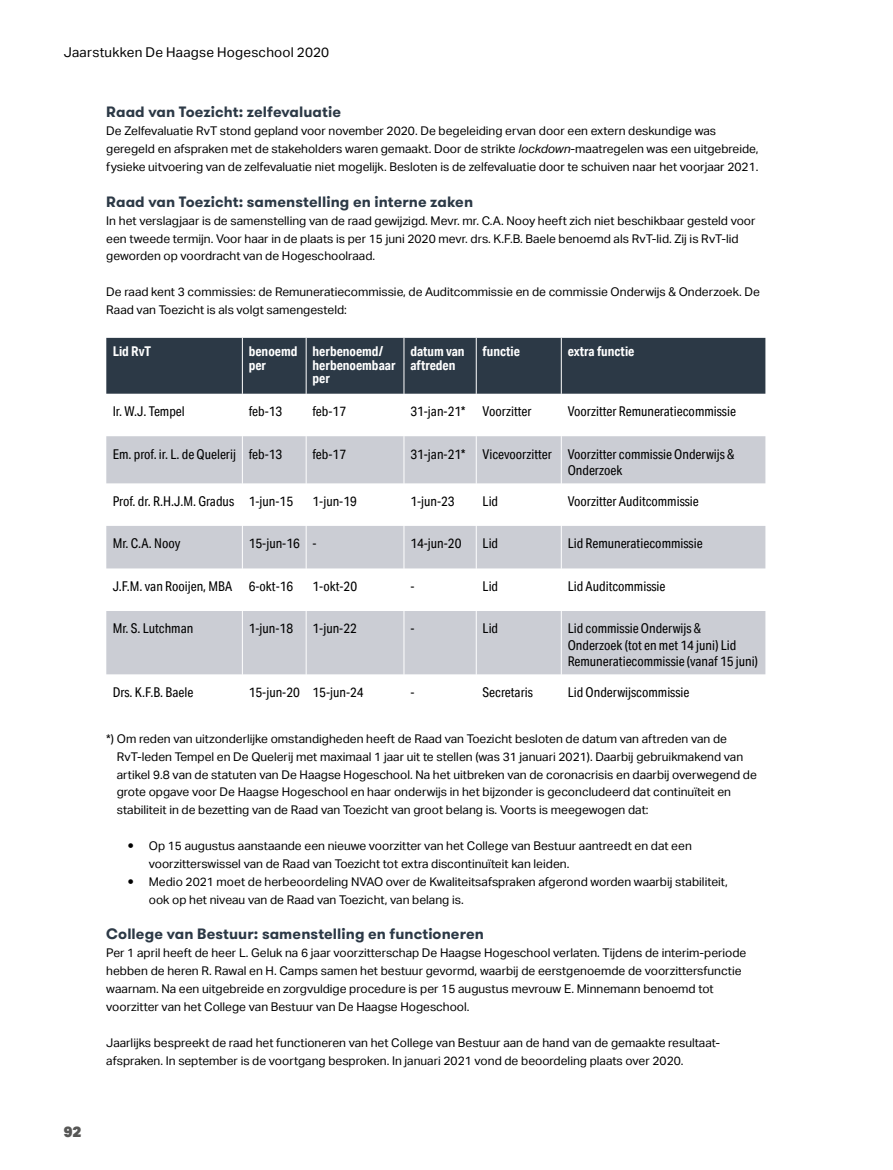
<style>
.page{position:relative;width:893px;height:1170px;background:#fff}
.page>*{position:absolute;margin:0;border:0;box-sizing:border-box;transform-origin:0 0}
.subhead_4{font:700 15px "GT Walsheim Pro";letter-spacing:.005em;color:#2c3946}
.t1{font:900 15px "Aktiv Grotesk";color:#575756}
._2_JRKN_tabel_tekst{font:13.5px/16.2px "Aktiv Grotesk Cd";color:#000}
._2_JRKN_tabel_bold{font:700 13.5px/13.5px "Aktiv Grotesk Cd";color:#fff}
.t2{font:13.5px "Aktiv Grotesk";letter-spacing:.015em;color:#000}
._1_body{font:12px/17.9px "Aktiv Grotesk";color:#000}
.s1{font-style:italic}
</style>
<div class="page">
<div style="left:106px;top:338px;width:659px;height:55px;background:#2c3946"></div>
<svg style="left:106px;top:436px;width:659px;height:238px;fill:#cbcdd4"></svg>
<hr style="left:242px;top:338px;width:1px;height:55px;background:#fff">
<hr style="left:306px;top:338px;width:1px;height:55px;background:#fff">
<hr style="left:404px;top:338px;width:1px;height:55px;background:#fff">
<hr style="left:476px;top:338px;width:1px;height:55px;background:#fff">
<hr style="left:561px;top:338px;width:1px;height:55px;background:#fff">
<hr style="left:242px;top:436px;width:1px;height:47px;background:#fff">
<hr style="left:306px;top:436px;width:1px;height:47px;background:#fff">
<hr style="left:404px;top:436px;width:1px;height:47px;background:#fff">
<hr style="left:476px;top:436px;width:1px;height:47px;background:#fff">
<hr style="left:561px;top:436px;width:1px;height:47px;background:#fff">
<hr style="left:242px;top:483px;width:1px;height:43px;background:#fff">
<hr style="left:306px;top:483px;width:1px;height:43px;background:#fff">
<hr style="left:404px;top:483px;width:1px;height:43px;background:#fff">
<hr style="left:476px;top:483px;width:1px;height:43px;background:#fff">
<hr style="left:561px;top:483px;width:1px;height:43px;background:#fff">
<hr style="left:242px;top:526px;width:1px;height:42px;background:#fff">
<hr style="left:306px;top:526px;width:1px;height:42px;background:#fff">
<hr style="left:404px;top:526px;width:1px;height:42px;background:#fff">
<hr style="left:476px;top:526px;width:1px;height:42px;background:#fff">
<hr style="left:561px;top:526px;width:1px;height:42px;background:#fff">
<hr style="left:242px;top:568px;width:1px;height:43px;background:#fff">
<hr style="left:306px;top:568px;width:1px;height:43px;background:#fff">
<hr style="left:404px;top:568px;width:1px;height:43px;background:#fff">
<hr style="left:476px;top:568px;width:1px;height:43px;background:#fff">
<hr style="left:561px;top:568px;width:1px;height:43px;background:#fff">
<hr style="left:242px;top:611px;width:1px;height:63px;background:#fff">
<hr style="left:306px;top:611px;width:1px;height:63px;background:#fff">
<hr style="left:404px;top:611px;width:1px;height:63px;background:#fff">
<hr style="left:476px;top:611px;width:1px;height:63px;background:#fff">
<hr style="left:561px;top:611px;width:1px;height:63px;background:#fff">
<p class="t2" style="left:64px;top:44px;width:267px">Jaarstukken De Haagse Hogeschool 2020</p>
<p class="subhead_4" style="left:106px;top:102px;width:236px">Raad van Toezicht: zelfevaluatie</p>
<p class="_1_body" style="left:106px;top:122px;width:654px">De Zelfevaluatie RvT stond gepland voor november 2020. De begeleiding ervan door een extern deskundige was geregeld en afspraken met de stakeholders waren gemaakt. Door de strikte <span class="s1">lockdown</span>-maatregelen was een uitgebreide, fysieke uitvoering van de zelfevaluatie niet mogelijk. Besloten is de zelfevaluatie door te schuiven naar het voorjaar 2021.</p>
<p class="subhead_4" style="left:106px;top:192px;width:368px">Raad van Toezicht: samenstelling en interne zaken</p>
<p class="_1_body" style="left:106px;top:211px;width:651px">In het verslagjaar is de samenstelling van de raad gewijzigd. Mevr. mr. C.A. Nooy heeft zich niet beschikbaar gesteld voor een tweede termijn. Voor haar in de plaats is per 15 juni 2020 mevr. drs. K.F.B. Baele benoemd als RvT-lid. Zij is RvT-lid geworden op voordracht van de Hogeschoolraad.</p>
<p class="_1_body" style="left:106px;top:283px;width:655px">De raad kent 3 commissies: de Remuneratiecommissie, de Auditcommissie en de commissie Onderwijs &amp; Onderzoek. De<br>Raad van Toezicht is als volgt samengesteld:</p>
<p class="_2_JRKN_tabel_bold" style="left:113px;top:344px;width:40px">Lid RvT</p>
<p class="_2_JRKN_tabel_bold" style="left:249px;top:344px;width:50px">benoemd</p>
<p class="_2_JRKN_tabel_bold" style="left:249px;top:358px;width:19px">per</p>
<p class="_2_JRKN_tabel_bold" style="left:313px;top:344px;width:85px">herbenoemd/ herbenoembaar per</p>
<p class="_2_JRKN_tabel_bold" style="left:410px;top:344px;width:56px">datum van aftreden</p>
<p class="_2_JRKN_tabel_bold" style="left:483px;top:344px;width:39px">functie</p>
<p class="_2_JRKN_tabel_bold" style="left:568px;top:344px;width:68px">extra functie</p>
<p class="t1" style="left:64px;top:1121px;width:19px">92</p>
<p class="_2_JRKN_tabel_tekst" style="left:113px;top:403px;width:74px">Ir. W.J. Tempel</p>
<p class="_2_JRKN_tabel_tekst" style="left:249px;top:403px;width:35px">feb-13</p>
<p class="_2_JRKN_tabel_tekst" style="left:313px;top:403px;width:35px">feb-17</p>
<p class="_2_JRKN_tabel_tekst" style="left:410px;top:403px;width:57px">31-jan-21*</p>
<p class="_2_JRKN_tabel_tekst" style="left:483px;top:403px;width:50px">Voorzitter</p>
<p class="_2_JRKN_tabel_tekst" style="left:568px;top:403px;width:170px">Voorzitter Remuneratiecommissie</p>
<p class="_2_JRKN_tabel_tekst" style="left:113px;top:445px;width:125px">Em. prof. ir. L. de Quelerij</p>
<p class="_2_JRKN_tabel_tekst" style="left:249px;top:445px;width:35px">feb-13</p>
<p class="_2_JRKN_tabel_tekst" style="left:313px;top:445px;width:35px">feb-17</p>
<p class="_2_JRKN_tabel_tekst" style="left:410px;top:445px;width:57px">31-jan-21*</p>
<p class="_2_JRKN_tabel_tekst" style="left:483px;top:445px;width:71px">Vicevoorzitter</p>
<p class="_2_JRKN_tabel_tekst" style="left:568px;top:445px;width:168px">Voorzitter commissie Onderwijs &amp;<br>Onderzoek</p>
<p class="_2_JRKN_tabel_tekst" style="left:113px;top:492px;width:123px">Prof. dr. R.H.J.M. Gradus</p>
<p class="_2_JRKN_tabel_tekst" style="left:249px;top:492px;width:46px">1-jun-15</p>
<p class="_2_JRKN_tabel_tekst" style="left:313px;top:492px;width:46px">1-jun-19</p>
<p class="_2_JRKN_tabel_tekst" style="left:410px;top:492px;width:46px">1-jun-23</p>
<p class="_2_JRKN_tabel_tekst" style="left:483px;top:492px;width:17px">Lid</p>
<p class="_2_JRKN_tabel_tekst" style="left:568px;top:492px;width:133px">Voorzitter Auditcommissie</p>
<p class="_2_JRKN_tabel_tekst" style="left:113px;top:535px;width:69px">Mr. C.A. Nooy</p>
<p class="_2_JRKN_tabel_tekst" style="left:249px;top:535px;width:53px">15-jun-16</p>
<p class="_2_JRKN_tabel_tekst" style="left:313px;top:535px;width:6px">-</p>
<p class="_2_JRKN_tabel_tekst" style="left:410px;top:535px;width:53px">14-jun-20</p>
<p class="_2_JRKN_tabel_tekst" style="left:483px;top:535px;width:17px">Lid</p>
<p class="_2_JRKN_tabel_tekst" style="left:568px;top:535px;width:136px">Lid Remuneratiecommissie</p>
<p class="_2_JRKN_tabel_tekst" style="left:113px;top:578px;width:121px">J.F.M. van Rooijen, MBA</p>
<p class="_2_JRKN_tabel_tekst" style="left:249px;top:578px;width:46px">6-okt-16</p>
<p class="_2_JRKN_tabel_tekst" style="left:313px;top:578px;width:46px">1-okt-20</p>
<p class="_2_JRKN_tabel_tekst" style="left:410px;top:578px;width:6px">-</p>
<p class="_2_JRKN_tabel_tekst" style="left:483px;top:578px;width:17px">Lid</p>
<p class="_2_JRKN_tabel_tekst" style="left:568px;top:578px;width:99px">Lid Auditcommissie</p>
<p class="_2_JRKN_tabel_tekst" style="left:113px;top:620px;width:82px">Mr. S. Lutchman</p>
<p class="_2_JRKN_tabel_tekst" style="left:249px;top:620px;width:46px">1-jun-18</p>
<p class="_2_JRKN_tabel_tekst" style="left:313px;top:620px;width:46px">1-jun-22</p>
<p class="_2_JRKN_tabel_tekst" style="left:410px;top:620px;width:6px">-</p>
<p class="_2_JRKN_tabel_tekst" style="left:483px;top:620px;width:17px">Lid</p>
<p class="_2_JRKN_tabel_tekst" style="left:568px;top:620px;width:192px">Lid commissie Onderwijs &amp;<br>Onderzoek (tot en met 14 juni) Lid<br>Remuneratiecommissie (vanaf 15 juni)</p>
<p class="_2_JRKN_tabel_tekst" style="left:113px;top:683px;width:82px">Drs. K.F.B. Baele</p>
<p class="_2_JRKN_tabel_tekst" style="left:249px;top:683px;width:53px">15-jun-20</p>
<p class="_2_JRKN_tabel_tekst" style="left:313px;top:683px;width:53px">15-jun-24</p>
<p class="_2_JRKN_tabel_tekst" style="left:410px;top:683px;width:6px">-</p>
<p class="_2_JRKN_tabel_tekst" style="left:483px;top:683px;width:52px">Secretaris</p>
<p class="_2_JRKN_tabel_tekst" style="left:568px;top:683px;width:123px">Lid Onderwijscommissie</p>
<p class="_1_body" style="left:117px;top:729px;width:642px;text-indent:-11px">*) Om reden van uitzonderlijke omstandigheden heeft de Raad van Toezicht besloten de datum van aftreden van de RvT-leden Tempel en De Quelerij met maximaal 1 jaar uit te stellen (was 31 januari 2021). Daarbij gebruikmakend van artikel 9.8 van de statuten van De Haagse Hogeschool. Na het uitbreken van de coronacrisis en daarbij overwegend de grote opgave voor De Haagse Hogeschool en haar onderwijs in het bijzonder is geconcludeerd dat continuïteit en stabiliteit in de bezetting van de Raad van Toezicht van groot belang is. Voorts is meegewogen dat:</p>
<p class="_1_body" style="left:149px;top:837px;width:544px">Op 15 augustus aanstaande een nieuwe voorzitter van het College van Bestuur aantreedt en dat een voorzitterswissel van de Raad van Toezicht tot extra discontinuïteit kan leiden.</p>
<p class="_1_body" style="left:149px;top:872px;width:581px">Medio 2021 moet de herbeoordeling NVAO over de Kwaliteitsafspraken afgerond worden waarbij stabiliteit, ook op het niveau van de Raad van Toezicht, van belang is.</p>
<p class="subhead_4" style="left:106px;top:924px;width:379px">College van Bestuur: samenstelling en functioneren</p>
<p class="_1_body" style="left:106px;top:944px;width:642px">Per 1 april heeft de heer L. Geluk na 6 jaar voorzitterschap De Haagse Hogeschool verlaten. Tijdens de interim-periode hebben de heren R. Rawal en H. Camps samen het bestuur gevormd, waarbij de eerstgenoemde de voorzittersfunctie waarnam. Na een uitgebreide en zorgvuldige procedure is per 15 augustus mevrouw E. Minnemann benoemd tot voorzitter van het College van Bestuur van De Haagse Hogeschool.</p>
<p class="_1_body" style="left:106px;top:1033px;width:614px">Jaarlijks bespreekt de raad het functioneren van het College van Bestuur aan de hand van de gemaakte resultaat&shy;afspraken. In september is de voortgang besproken. In januari 2021 vond de beoordeling plaats over 2020.</p>
</div>
